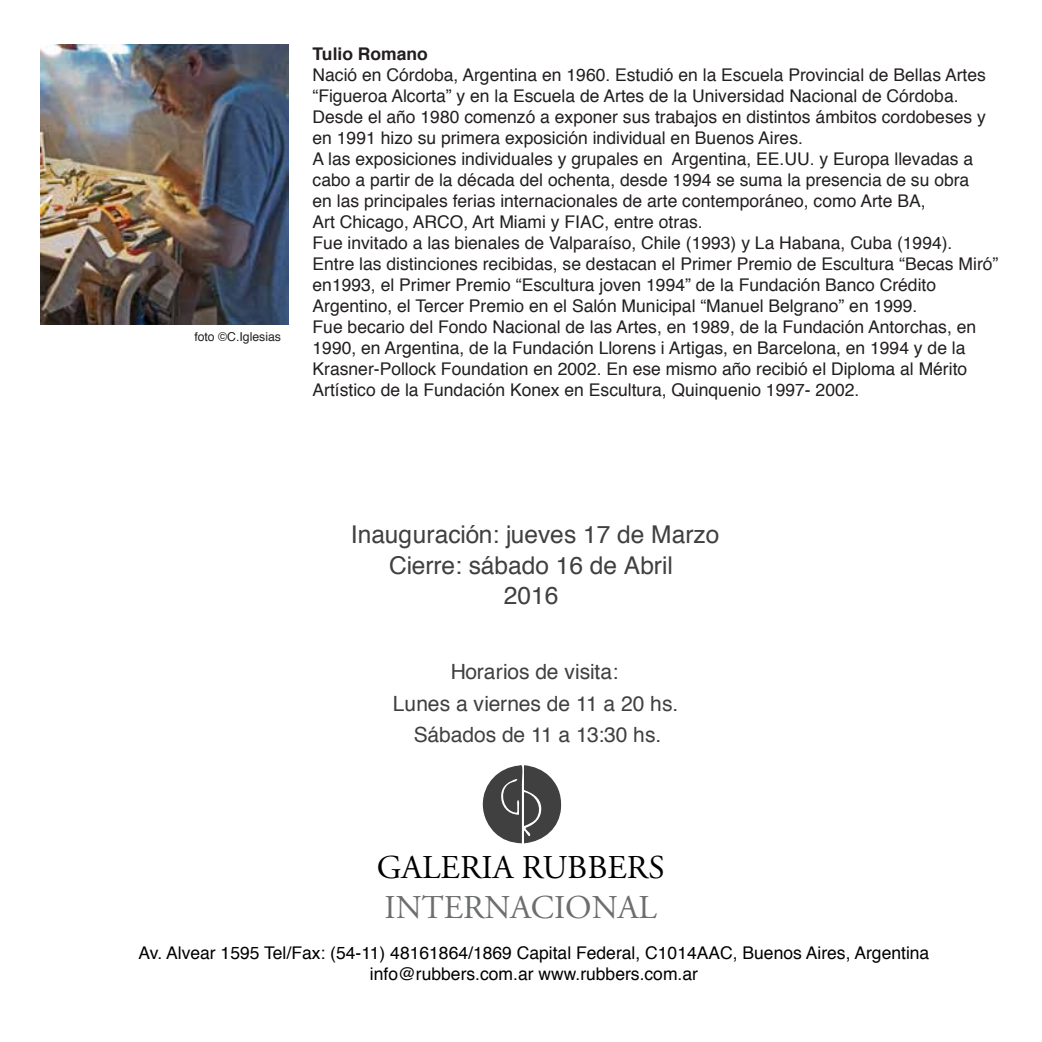
<style>
.page{position:relative;width:1042px;height:1042px;background:#fff}
.page>*{position:absolute;margin:0;border:0;box-sizing:border-box;transform-origin:0 0}
.t1{font:33.25px "Adobe Garamond Pro";color:#000100}
.t2{font:33.25px "Adobe Garamond Pro";color:#6d6e70}
.t3{font:24.5px/30.4px "Helvetica";color:#404041;text-align:center}
.t4{font:21px/31.5px "Helvetica";letter-spacing:-.005em;color:#404041;text-align:center}
.t5{font:17.5px/21px "Helvetica";color:#231f20}
.t6{font:17.5px/21px "Helvetica";color:#000100;text-align:center}
.t7{font:700 17.5px "Helvetica";color:#231f20}
.t8{font:12.25px "Helvetica";color:#231f20}
</style>
<div class="page">
<svg style="left:483px;top:765px;width:79px;height:78px"></svg>
<img style="left:40px;top:44px;width:248px;height:281px">
<p class="t8" style="left:194px;top:327px;width:88px">foto ©C.Iglesias</p>
<p class="t7" style="left:313px;top:40px;width:117px">Tulio Romano</p>
<p class="t5" style="left:313px;top:65px;width:687px">Nació en Córdoba, Argentina en 1960. Estudió en la Escuela Provincial de Bellas Artes “Figueroa Alcorta” y en la Escuela de Artes de la Universidad Nacional de Córdoba.<br>Desde el año 1980 comenzó a exponer sus trabajos en distintos ámbitos cordobeses y en 1991 hizo su primera exposición individual en Buenos Aires.<br>A las exposiciones individuales y grupales en Argentina, EE.UU. y Europa llevadas a cabo a partir de la década del ochenta, desde 1994 se suma la presencia de su obra<br>en las principales ferias internacionales de arte contemporáneo, como Arte BA,<br>Art Chicago, ARCO, Art Miami y FIAC, entre otras.<br>Fue invitado a las bienales de Valparaíso, Chile (1993) y La Habana, Cuba (1994).<br>Entre las distinciones recibidas, se destacan el Primer Premio de Escultura “Becas Miró” en1993, el Primer Premio “Escultura joven 1994” de la Fundación Banco Crédito Argentino, el Tercer Premio en el Salón Municipal “Manuel Belgrano” en 1999.<br>Fue becario del Fondo Nacional de las Artes, en 1989, de la Fundación Antorchas, en 1990, en Argentina, de la Fundación Llorens i Artigas, en Barcelona, en 1994 y de la Krasner-Pollock Foundation en 2002. En ese mismo año recibió el Diploma al Mérito Artístico de la Fundación Konex en Escultura, Quinquenio 1997- 2002.</p>
<h2 class="t3" style="left:351px;top:520px;width:370px">Inauguración: jueves 17 de Marzo<br>Cierre: sábado 16 de Abril<br>2016</h2>
<p class="t4" style="left:393px;top:657px;width:287px">Horarios de visita:<br>Lunes a viernes de 11 a 20 hs.<br>Sábados de 11 a 13:30 hs.</p>
<h1 class="t1" style="left:377px;top:848px;width:289px">GALERIA RUBBERS</h1>
<h1 class="t2" style="left:384px;top:887px;width:274px">INTERNACIONAL</h1>
<p class="t6" style="left:139px;top:943px;width:792px">Av. Alvear 1595 Tel/Fax: (54-11) 48161864/1869 Capital Federal, C1014AAC, Buenos Aires, Argentina info@rubbers.com.ar www.rubbers.com.ar</p>
</div>
